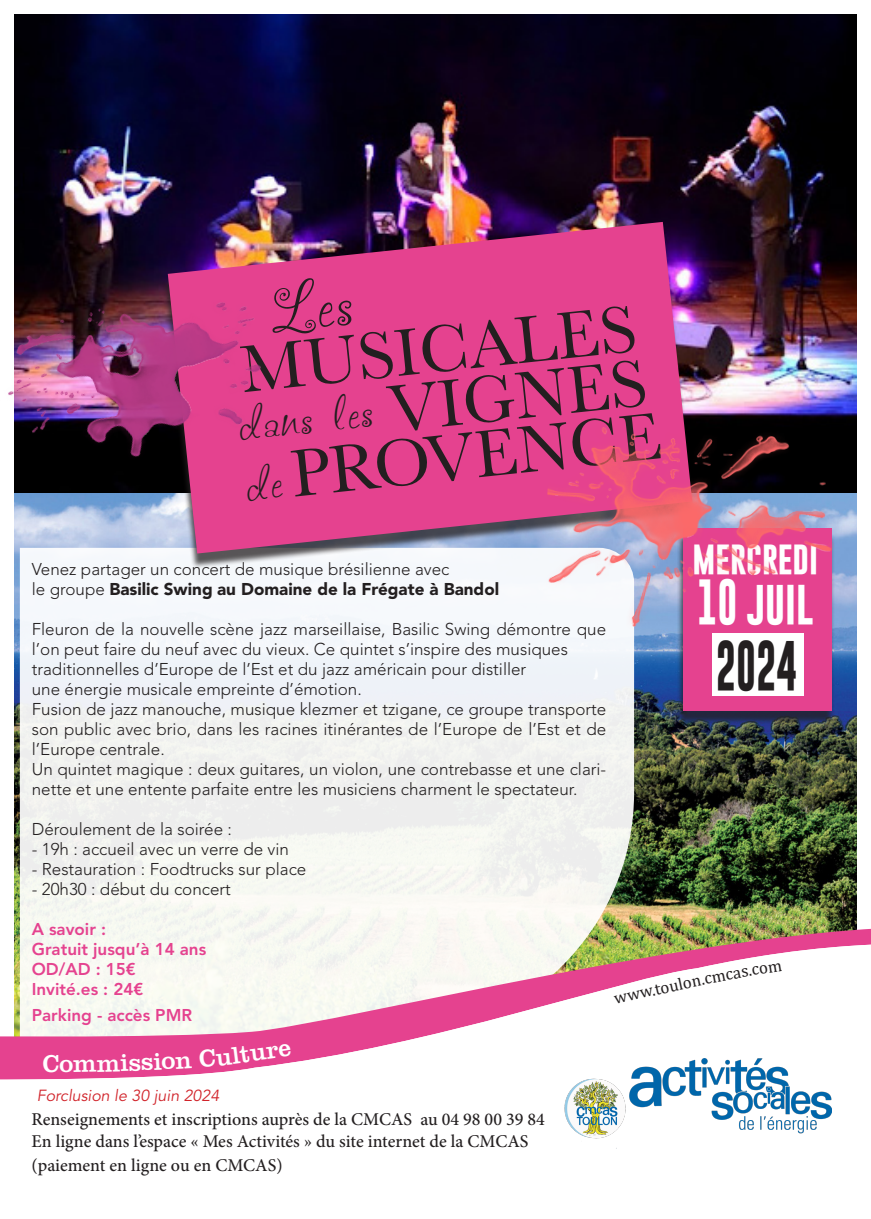
<style>
.page{position:relative;width:871px;height:1219px;background:#fff}
.page>*{position:absolute;margin:0;border:0;box-sizing:border-box;transform-origin:0 0}
.t1{font:69px "Baskerville";color:#231f20}
.t2{font:700 50.7px "Gobold";color:#231f20;scale:.73 1}
.t3{font:700 46.1px "Gobold";color:#fff;scale:.8 1}
.t4{font:36.7px "aka Frivolity";color:#231f20}
.t5{font:700 34.6px "Gobold";color:#fff;scale:.88 1}
.t6{font:25px "Clarendon LT Std";color:#fff}
.t7{font:500 18px "Minion Pro";color:#231f20}
.t8{font:300 17px/20px "Avenir LT Std";color:#231f20}
.t9{font:800 17px "Avenir LT Std";color:#e5428f}
.t10{font:900 17px "Avenir LT Std";color:#231f20}
.t11{font:16.9px "Cambria";color:#231f20}
.t12{font:italic 16px "Avenir LT Std";color:#d1232a}
.s1{font-weight:300}
</style>
<div class="page">
<img style="left:14px;top:14px;width:842px;height:479px">
<img style="left:14px;top:493px;width:842px;height:414px">
<svg style="left:20px;top:552px;width:614px;height:355px;fill:#f2f4f2"></svg>
<div style="left:676px;top:533px;width:159px;height:193px;background:#231f20;opacity:.75"></div>
<div style="left:682px;top:528px;width:149px;height:182px;background:#e5428f"></div>
<div style="left:711px;top:633px;width:91px;height:62px;background:#fff"></div>
<img style="left:14px;top:907px;width:856px;height:36px">
<img style="left:0;top:945px;width:861px;height:170px">
<img style="left:562px;top:1059px;width:269px;height:90px">
<div style="left:162px;top:227px;width:533px;height:342px;background:#231f20;opacity:.75"></div>
<svg style="left:168px;top:222px;width:524px;height:332px;background:#d3458c"></svg>
<img style="left:8px;top:204px;width:314px;height:348px">
<img style="left:538px;top:398px;width:302px;height:278px">
<svg style="left:43px;top:1055px;width:54px;height:18px"></svg>
<svg style="left:153px;top:1052px;width:39px;height:18px"></svg>
<div style="left:199px;top:1044px;width:92px;height:23px;background:#e5428f"></div>
<svg style="left:759px;top:962px;width:22px;height:12px"></svg>
<div style="left:267px;top:278px;width:86px;height:59px;background:#e5428f"></div>
<svg style="left:244px;top:463px;width:39px;height:38px"></svg>
<p class="t1" style="left:236px;top:326px;width:399px;rotate:-6deg">MUSICALES</p>
<p class="t1" style="left:286px;top:431px;width:374px;rotate:-6deg">PROVENCE</p>
<p class="t1" style="left:383px;top:366px;width:262px;rotate:-6deg">VIGNES</p>
<p class="t4" style="left:236px;top:406px;width:137px;rotate:-6deg">dans les</p>
<p class="t8" style="left:32px;top:559px;width:419px">Venez partager un concert de musique brésilienne avec</p>
<p class="t10" style="left:32px;top:578px;width:468px"><span class="s1">le groupe</span> Basilic Swing au Domaine de la Frégate à Bandol</p>
<p class="t8" style="left:32px;top:619px;width:575px">Fleuron de la nouvelle scène jazz marseillaise, Basilic Swing démontre que l’on peut faire du neuf avec du vieux. Ce quintet s’inspire des musiques</p>
<p class="t8" style="left:32px;top:659px;width:496px">traditionnelles d’Europe de l’Est et du jazz américain pour distiller</p>
<p class="t8" style="left:32px;top:679px;width:331px">une énergie musicale empreinte d’émotion.</p>
<p class="t8" style="left:32px;top:699px;width:576px;text-align:justify">Fusion de jazz manouche, musique klezmer et tzigane, ce groupe transporte son public avec brio, dans les racines itinérantes de l’Europe de l’Est et de l’Europe centrale.</p>
<p class="t8" style="left:32px;top:759px;width:576px">Un quintet magique : deux guitares, un violon, une contrebasse et une clari&shy;nette et une entente parfaite entre les musiciens charment le spectateur.</p>
<p class="t8" style="left:32px;top:819px;width:202px">Déroulement de la soirée :</p>
<p class="t8" style="left:32px;top:839px;width:259px">- 19h : accueil avec un verre de vin</p>
<p class="t8" style="left:32px;top:859px;width:276px">- Restauration : Foodtrucks sur place</p>
<p class="t8" style="left:32px;top:879px;width:200px">- 20h30 : début du concert</p>
<p class="t9" style="left:32px;top:919px;width:76px">A savoir :</p>
<p class="t9" style="left:32px;top:939px;width:176px">Gratuit jusqu’à 14 ans</p>
<p class="t9" style="left:32px;top:959px;width:106px">OD/AD : 15€</p>
<p class="t9" style="left:32px;top:979px;width:113px">Invité.es : 24€</p>
<p class="t9" style="left:32px;top:1005px;width:162px">Parking - accès PMR</p>
<p class="t5" style="left:692px;top:535px;width:144px">MERCREDI</p>
<p class="t3" style="left:697px;top:572px;width:147px">10 JUIL</p>
<p class="t2" style="left:715px;top:633px;width:112px">2024</p>
<p class="t11" style="left:612px;top:989px;width:49px;rotate:-13deg">www.t</p>
<p class="t11" style="left:658px;top:978px;width:43px;rotate:-12deg">oulon</p>
<p class="t11" style="left:698px;top:969px;width:34px;rotate:-11deg">.cmc</p>
<p class="t11" style="left:731px;top:963px;width:28px;rotate:-10deg">as.c</p>
<p class="t6" style="left:96px;top:1049px;width:58px;rotate:-2deg">miss</p>
<p class="t12" style="left:37px;top:1086px;width:184px">Forclusion le 30 juin 2024</p>
<p class="t7" style="left:31px;top:1107px;width:514px">Renseignements et inscriptions auprès de la CMCAS au 04 98 00 39 84</p>
<p class="t7" style="left:31px;top:1129px;width:498px">En ligne dans l’espace « Mes Activités » du site internet de la CMCAS</p>
<p class="t7" style="left:31px;top:1153px;width:252px">(paiement en ligne ou en CMCAS)</p>
</div>
